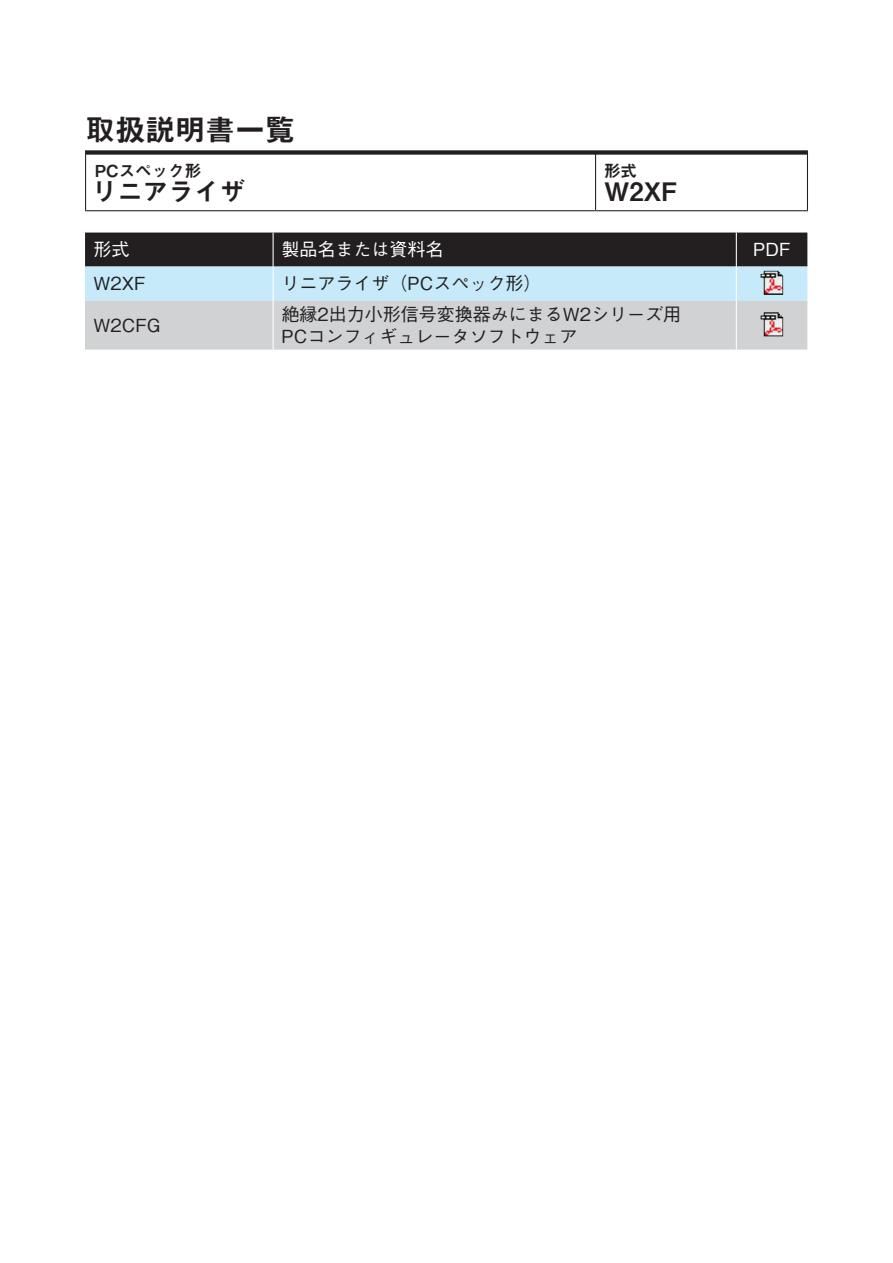
<style>
.page{position:relative;width:893px;height:1263px;background:#fff}
.page>*{position:absolute;margin:0;border:0;box-sizing:border-box;transform-origin:0 0}
.t1{font:30px "Midashi Go Pro MB31";color:#231f20}
.t2{font:25.5px "Midashi Go Pro MB31";color:#231f20}
.t3{font:500 18px "Gothic BBB Pro";color:#231f20}
.t4{font:500 18px "Gothic BBB Pro";color:#fff}
.t5{font:16.5px "Midashi Go Pro MB31";color:#231f20}
</style>
<div class="page">
<div style="left:85px;top:150px;width:723px;height:5px;background:#231f20"></div>
<hr style="left:595px;top:154px;width:1px;height:56px;background:#231f20">
<hr style="left:85px;top:154px;width:1px;height:56px;background:#231f20">
<hr style="left:807px;top:154px;width:1px;height:56px;background:#231f20">
<hr style="left:85px;top:210px;width:511px;height:1px;background:#231f20">
<hr style="left:596px;top:210px;width:212px;height:1px;background:#231f20">
<svg style="left:85px;top:233px;width:722px;height:117px;background:#9ca5ab"></svg>
<hr style="left:273px;top:233px;width:1px;height:34px;background:#fff">
<hr style="left:736px;top:233px;width:1px;height:34px;background:#fff">
<hr style="left:273px;top:267px;width:1px;height:34px;background:#fff">
<hr style="left:736px;top:267px;width:1px;height:34px;background:#fff">
<hr style="left:273px;top:301px;width:1px;height:49px;background:#fff">
<hr style="left:736px;top:301px;width:1px;height:49px;background:#fff">
<img style="left:761px;top:271px;width:22px;height:24px">
<img style="left:761px;top:312px;width:22px;height:24px">
<h1 class="t1" style="left:85px;top:106px;width:211px">取扱説明書一覧</h1>
<p class="t5" style="left:95px;top:157px;width:108px">PCスペック形</p>
<h2 class="t2" style="left:92px;top:171px;width:154px">リニアライザ</h2>
<p class="t4" style="left:94px;top:235px;width:37px">形式</p>
<p class="t3" style="left:94px;top:269px;width:54px">W2XF</p>
<p class="t4" style="left:282px;top:235px;width:163px">製品名または資料名</p>
<p class="t3" style="left:282px;top:269px;width:261px">リニアライザ（PCスペック形(</p>
<p class="t5" style="left:604px;top:157px;width:34px">形式</p>
<h2 class="t2" style="left:604px;top:171px;width:75px">W2XF</h2>
<p class="t3" style="left:94px;top:311px;width:68px">W2CFG</p>
<p class="t3" style="left:282px;top:299px;width:401px">絶縁2出力小形信号変換器みにまるW2シリーズ用</p>
<p class="t3" style="left:282px;top:322px;width:297px">PCコンフィギュレータソフトウェア</p>
<p class="t4" style="left:753px;top:235px;width:39px">PDF</p>
</div>
